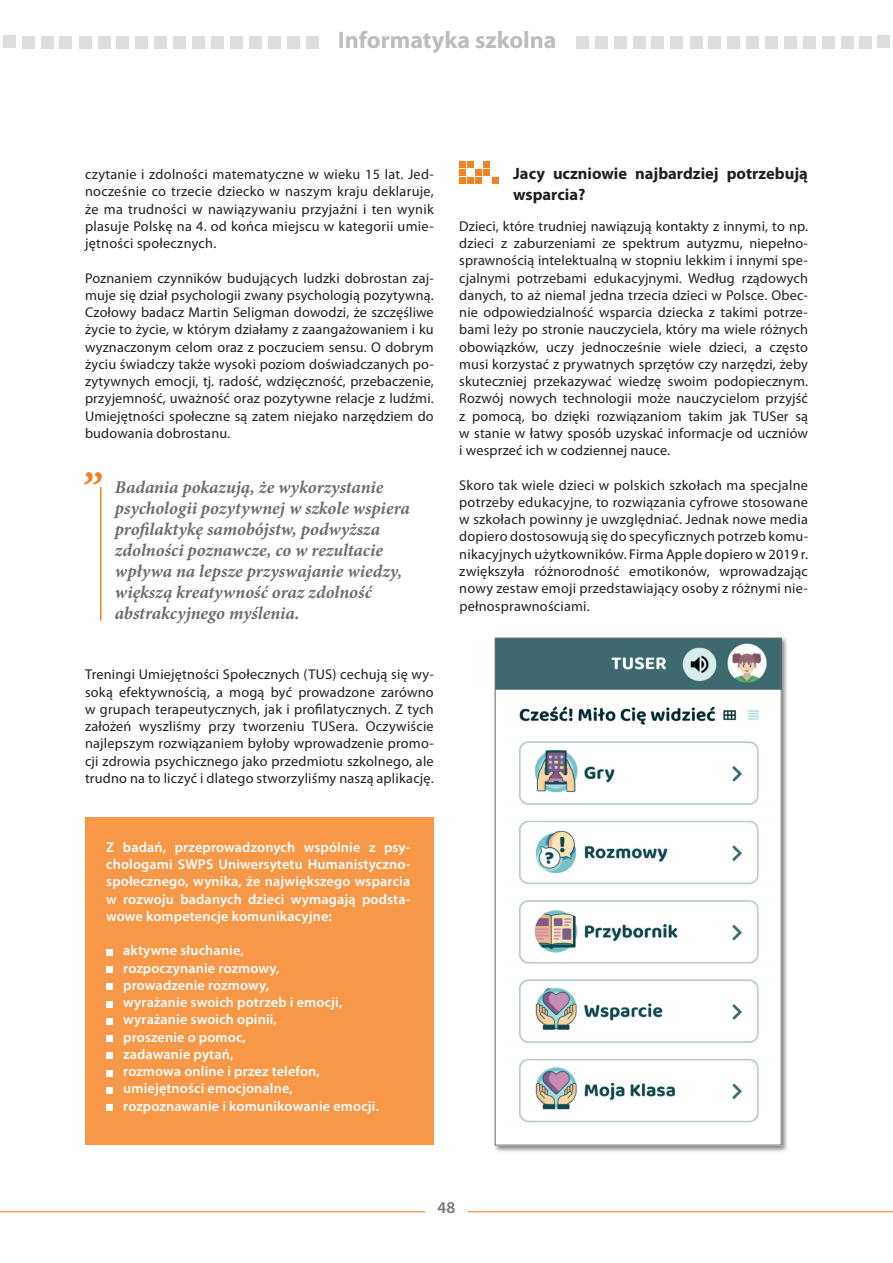
<style>
.page{position:relative;width:893px;height:1263px;background:#fff}
.page>*{position:absolute;margin:0;border:0;box-sizing:border-box;transform-origin:0 0}
.t1{font:700 24px "Myriad Pro";color:#bcbdc0}
.t2{font:italic 700 18px/21px "Minion Pro";color:#6c6d70}
.t3{font:700 16.5px/21px "Myriad Pro";color:#231f20}
.t4{font:600 16.5px "Myriad Pro";color:#76787b}
.t5{font:14.25px/17.2px "Myriad Pro";letter-spacing:.015em;color:#231f20;text-align:justify}
.t6{font:600 14.25px/17.2px "Myriad Pro";letter-spacing:.01em;color:#fff;text-align:justify}
</style>
<div class="page">
<hr style="left:0;top:1211px;width:893px;height:1px;background:#f58220">
<div style="left:425px;top:1195px;width:43px;height:23px;background:#fff"></div>
<div style="left:877px;top:35px;width:12px;height:13px;background:#dcdddf"></div>
<div style="left:841px;top:36px;width:12px;height:13px;background:#dcdddf"></div>
<div style="left:822px;top:36px;width:13px;height:13px;background:#dcdddf"></div>
<div style="left:784px;top:36px;width:13px;height:13px;background:#dcdddf"></div>
<div style="left:765px;top:36px;width:13px;height:13px;background:#dcdddf"></div>
<div style="left:746px;top:36px;width:13px;height:13px;background:#dcdddf"></div>
<div style="left:614px;top:36px;width:13px;height:13px;background:#dcdddf"></div>
<div style="left:576px;top:36px;width:13px;height:13px;background:#dcdddf"></div>
<div style="left:595px;top:36px;width:13px;height:13px;background:#dcdddf"></div>
<div style="left:690px;top:36px;width:12px;height:13px;background:#dcdddf"></div>
<div style="left:670px;top:36px;width:13px;height:13px;background:#dcdddf"></div>
<div style="left:633px;top:36px;width:13px;height:13px;background:#dcdddf"></div>
<div style="left:708px;top:36px;width:13px;height:13px;background:#dcdddf"></div>
<div style="left:651px;top:36px;width:13px;height:13px;background:#dcdddf"></div>
<div style="left:727px;top:36px;width:13px;height:13px;background:#dcdddf"></div>
<div style="left:803px;top:36px;width:13px;height:13px;background:#dcdddf"></div>
<div style="left:859px;top:36px;width:13px;height:13px;background:#dcdddf"></div>
<div style="left:306px;top:36px;width:13px;height:13px;background:#dcdddf"></div>
<div style="left:249px;top:36px;width:13px;height:13px;background:#dcdddf"></div>
<div style="left:268px;top:36px;width:13px;height:13px;background:#dcdddf"></div>
<div style="left:135px;top:36px;width:13px;height:13px;background:#dcdddf"></div>
<div style="left:98px;top:36px;width:12px;height:13px;background:#dcdddf"></div>
<div style="left:59px;top:36px;width:13px;height:13px;background:#dcdddf"></div>
<div style="left:41px;top:36px;width:13px;height:13px;background:#dcdddf"></div>
<div style="left:3px;top:35px;width:13px;height:13px;background:#dcdddf"></div>
<div style="left:22px;top:36px;width:13px;height:13px;background:#dcdddf"></div>
<div style="left:79px;top:36px;width:13px;height:13px;background:#dcdddf"></div>
<div style="left:116px;top:36px;width:13px;height:13px;background:#dcdddf"></div>
<div style="left:211px;top:36px;width:13px;height:12px;background:#dcdddf"></div>
<div style="left:192px;top:36px;width:13px;height:13px;background:#dcdddf"></div>
<div style="left:154px;top:36px;width:13px;height:13px;background:#dcdddf"></div>
<div style="left:173px;top:36px;width:13px;height:13px;background:#dcdddf"></div>
<div style="left:287px;top:36px;width:13px;height:13px;background:#dcdddf"></div>
<div style="left:230px;top:36px;width:13px;height:13px;background:#dcdddf"></div>
<svg style="left:459px;top:161px;width:39px;height:23px"></svg>
<div style="left:85px;top:817px;width:349px;height:328px;background:#f79848"></div>
<svg style="left:106px;top:949px;width:6px;height:6px"></svg>
<svg style="left:106px;top:967px;width:6px;height:6px"></svg>
<svg style="left:106px;top:984px;width:6px;height:6px"></svg>
<svg style="left:106px;top:1001px;width:6px;height:6px"></svg>
<svg style="left:106px;top:1018px;width:6px;height:6px"></svg>
<svg style="left:106px;top:1036px;width:6px;height:6px"></svg>
<svg style="left:106px;top:1053px;width:6px;height:6px"></svg>
<svg style="left:106px;top:1070px;width:6px;height:6px"></svg>
<svg style="left:106px;top:1087px;width:6px;height:6px"></svg>
<svg style="left:106px;top:1105px;width:6px;height:6px"></svg>
<div style="left:493px;top:636px;width:296px;height:517px;background:#231f20;opacity:.55"></div>
<img style="left:497px;top:640px;width:282px;height:503px">
<div style="left:495px;top:638px;width:286px;height:507px;border:1px solid #6c6d70"></div>
<svg style="left:84px;top:472px;width:18px;height:13px"></svg>
<hr style="left:100px;top:487px;width:2px;height:134px;background:#f58220">
<h1 class="t1" style="left:338px;top:25px;width:220px">Informatyka szkolna</h1>
<p class="t5" style="left:85px;top:165px;width:350px">czytanie i zdolności matematyczne w wieku 15 lat. Jed&shy;nocześnie co trzecie dziecko w naszym kraju deklaruje, że ma trudności w nawiązywaniu przyjaźni i ten wynik plasuje Polskę na 4. od końca miejscu w kategorii umie&shy;jętności społecznych.</p>
<p class="t5" style="left:85px;top:269px;width:350px">Poznaniem czynników budujących ludzki dobrostan zaj&shy;muje się dział psychologii zwany psychologią pozytywną.<br>Czołowy badacz Martin Seligman dowodzi, że szczęśliwe życie to życie, w którym działamy z zaangażowaniem i ku wyznaczonym celom oraz z poczuciem sensu. O dobrym życiu świadczy także wysoki poziom doświadczanych po&shy;zytywnych emocji, tj. radość, wdzięczność, przebaczenie, przyjemność, uważność oraz pozytywne relacje z ludźmi.<br>Umiejętności społeczne są zatem niejako narzędziem do budowania dobrostanu.</p>
<p class="t2" style="left:115px;top:477px;width:297px">Badania pokazują, że wykorzystanie psychologii pozytywnej w szkole wspiera profilaktykę samobójstw, podwyższa zdolności poznawcze, co w rezultacie wpływa na lepsze przyswajanie wiedzy, większą kreatywność oraz zdolność abstrakcyjnego myślenia.</p>
<p class="t5" style="left:85px;top:666px;width:350px">Treningi Umiejętności Społecznych (TUS) cechują się wy&shy;soką efektywnością, a mogą być prowadzone zarówno w grupach terapeutycznych, jak i profilatycznych. Z tych założeń wyszliśmy przy tworzeniu TUSera. Oczywiście najlepszym rozwiązaniem byłoby wprowadzenie promo&shy;cji zdrowia psychicznego jako przedmiotu szkolnego, ale trudno na to liczyć i dlatego stworzyliśmy naszą aplikację.</p>
<p class="t6" style="left:106px;top:838px;width:305px">Z badań, przeprowadzonych wspólnie z psy&shy;chologami SWPS Uniwersytetu Humanistyczno&shy;społecznego, wynika, że największego wsparcia w rozwoju badanych dzieci wymagają podsta&shy;wowe kompetencje komunikacyjne:</p>
<p class="t6" style="left:123px;top:942px;width:257px;text-align:left">aktywne słuchanie,<br>rozpoczynanie rozmowy,<br>prowadzenie rozmowy,<br>wyrażanie swoich potrzeb i emocji, wyrażanie swoich opinii,<br>proszenie o pomoc,<br>zadawanie pytań,<br>rozmowa online i przez telefon, umiejętności emocjonalne, rozpoznawanie i komunikowanie emocji.</p>
<p class="t3" style="left:513px;top:162px;width:296px">Jacy uczniowie najbardziej potrzebują wsparcia?</p>
<p class="t5" style="left:459px;top:217px;width:350px">Dzieci, które trudniej nawiązują kontakty z innymi, to np. dzieci z zaburzeniami ze spektrum autyzmu, niepełno&shy;sprawnością intelektualną w stopniu lekkim i innymi spe&shy;cjalnymi potrzebami edukacyjnymi. Według rządowych danych, to aż niemal jedna trzecia dzieci w Polsce. Obec&shy;nie odpowiedzialność wsparcia dziecka z takimi potrze&shy;bami leży po stronie nauczyciela, który ma wiele różnych obowiązków, uczy jednocześnie wiele dzieci, a często musi korzystać z prywatnych sprzętów czy narzędzi, żeby skuteczniej przekazywać wiedzę swoim podopiecznym.<br>Rozwój nowych technologii może nauczycielom przyjść z pomocą, bo dzięki rozwiązaniom takim jak TUSer są w stanie w łatwy sposób uzyskać informacje od uczniów i wesprzeć ich w codziennej nauce.</p>
<p class="t5" style="left:459px;top:476px;width:350px">Skoro tak wiele dzieci w polskich szkołach ma specjalne potrzeby edukacyjne, to rozwiązania cyfrowe stosowane w szkołach powinny je uwzględniać. Jednak nowe media dopiero dostosowują się do specyficznych potrzeb komu&shy;nikacyjnych użytkowników. Firma Apple dopiero w 2019 r. zwiększyła różnorodność emotikonów, wprowadzając nowy zestaw emoji przedstawiający osoby z różnymi nie&shy;pełnosprawnościami.</p>
<p class="t4" style="left:438px;top:1197px;width:19px">48</p>
</div>
